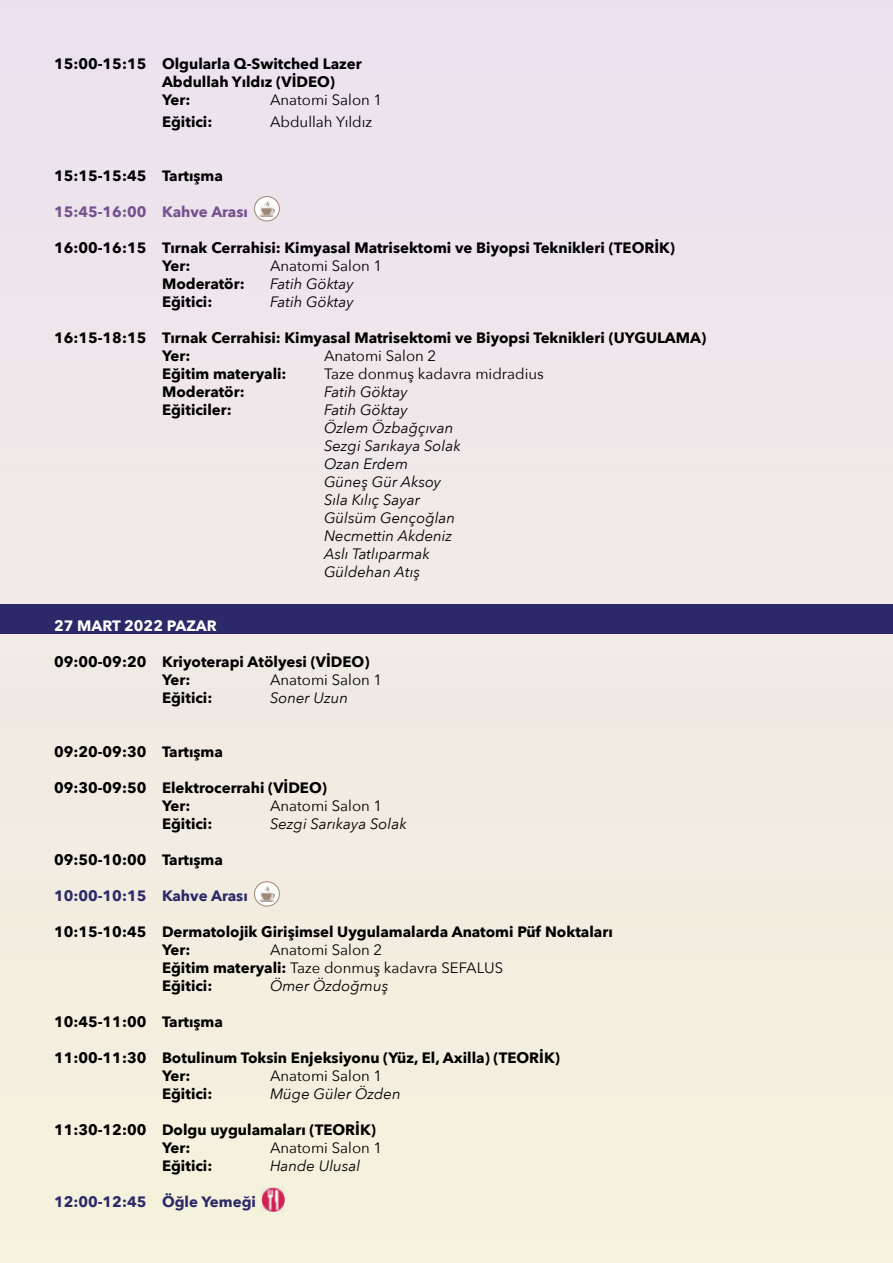
<style>
.page{position:relative;width:893px;height:1263px;background:#fff}
.page>*{position:absolute;margin:0;border:0;box-sizing:border-box;transform-origin:0 0}
.t1{font:700 15px/18px "Avenir Next";color:#000}
.t2{font:italic 15px/18px "Avenir Next";color:#000}
.t3{font:15px/18px "Avenir Next";color:#000}
.t4{font:700 15px "Avenir Next";color:#2b2968}
.t5{font:700 15px "Avenir Next";color:#775090}
.t6{font:700 15px "Avenir Next";color:#fff}
.s1{font-weight:700}
</style>
<div class="page">
<img style="left:0;top:0;width:893px;height:1263px">
<div style="left:0;top:605px;width:893px;height:29px;background:#2b2968"></div>
<svg style="left:254px;top:197px;width:25px;height:24px"></svg>
<div style="left:254px;top:196px;width:26px;height:25px;border:1px solid #9e8470;border-radius:50%"></div>
<img style="left:259px;top:200px;width:16px;height:17px">
<svg style="left:254px;top:882px;width:25px;height:24px"></svg>
<div style="left:254px;top:881px;width:26px;height:25px;border:1px solid #9e8470;border-radius:50%"></div>
<img style="left:259px;top:885px;width:16px;height:17px">
<svg style="left:261px;top:1187px;width:25px;height:25px"></svg>
<img style="left:261px;top:1187px;width:24px;height:24px">
<p class="t1" style="left:162px;top:55px;width:201px;text-indent:-108px">15:00-15:15 Olgularla Q-Switched Lazer<br>Abdullah Yıldız (VİDEO)<br>Yer:</p>
<p class="t3" style="left:270px;top:90px;width:114px">Anatomi Salon 1</p>
<p class="t1" style="left:162px;top:112px;width:52px">Eğitici:</p>
<p class="t3" style="left:270px;top:112px;width:104px">Abdullah Yıldız</p>
<p class="t1" style="left:54px;top:166px;width:170px">15:15-15:45 Tartışma</p>
<p class="t5" style="left:54px;top:198px;width:195px">15:45-16:00 Kahve Arası</p>
<p class="t1" style="left:162px;top:238px;width:514px;text-indent:-108px">16:00-16:15 Tırnak Cerrahisi: Kimyasal Matrisektomi ve Biyopsi Teknikleri (TEORİK)<br>Yer:</p>
<p class="t3" style="left:270px;top:256px;width:114px">Anatomi Salon 1</p>
<p class="t1" style="left:162px;top:274px;width:84px">Moderatör:</p>
<p class="t2" style="left:270px;top:274px;width:85px">Fatih Göktay</p>
<p class="t1" style="left:162px;top:292px;width:52px">Eğitici:</p>
<p class="t2" style="left:270px;top:292px;width:85px">Fatih Göktay</p>
<p class="t1" style="left:162px;top:328px;width:546px;text-indent:-108px">16:15-18:15 Tırnak Cerrahisi: Kimyasal Matrisektomi ve Biyopsi Teknikleri (UYGULAMA)<br>Yer:</p>
<p class="t3" style="left:324px;top:346px;width:114px">Anatomi Salon 2</p>
<p class="t1" style="left:162px;top:364px;width:126px">Eğitim materyali:</p>
<p class="t3" style="left:324px;top:364px;width:221px">Taze donmuş kadavra midradius</p>
<p class="t1" style="left:162px;top:382px;width:84px">Moderatör:</p>
<p class="t2" style="left:324px;top:382px;width:85px">Fatih Göktay</p>
<p class="t1" style="left:162px;top:400px;width:71px">Eğiticiler:</p>
<p class="t2" style="left:324px;top:400px;width:138px">Fatih Göktay<br>Özlem Özbağçıvan<br>Sezgi Sarıkaya Solak<br>Ozan Erdem<br>Güneş Gür Aksoy<br>Sıla Kılıç Sayar<br>Gülsüm Gençoğlan<br>Necmettin Akdeniz<br>Aslı Tatlıparmak<br>Güldehan Atış</p>
<p class="t6" style="left:54px;top:612px;width:164px">27 MART 2022 PAZAR</p>
<p class="t1" style="left:162px;top:652px;width:209px;text-indent:-108px">09:00-09:20 Kriyoterapi Atölyesi (VİDEO)<br>Yer:</p>
<p class="t3" style="left:270px;top:670px;width:114px">Anatomi Salon 1</p>
<p class="t1" style="left:162px;top:688px;width:52px">Eğitici:</p>
<p class="t2" style="left:270px;top:688px;width:80px">Soner Uzun</p>
<p class="t1" style="left:54px;top:742px;width:170px">09:20-09:30 Tartışma</p>
<p class="t1" style="left:162px;top:778px;width:166px;text-indent:-108px">09:30-09:50 Elektrocerrahi (VİDEO)<br>Yer:</p>
<p class="t3" style="left:270px;top:796px;width:114px">Anatomi Salon 1</p>
<p class="t1" style="left:162px;top:814px;width:52px">Eğitici:</p>
<p class="t2" style="left:270px;top:814px;width:138px">Sezgi Sarıkaya Solak</p>
<p class="t1" style="left:54px;top:850px;width:170px">09:50-10:00 Tartışma</p>
<p class="t4" style="left:54px;top:882px;width:195px">10:00-10:15 Kahve Arası</p>
<p class="t1" style="left:162px;top:922px;width:452px;text-indent:-108px">10:15-10:45 Dermatolojik Girişimsel Uygulamalarda Anatomi Püf Noktaları<br>Yer:</p>
<p class="t3" style="left:162px;top:940px;width:343px;text-indent:108px">Anatomi Salon 2<br><span class="s1">Eğitim materyali:</span> Taze donmuş kadavra SEFALUS<br><span class="s1">Eğitici:</span></p>
<p class="t2" style="left:270px;top:976px;width:120px">Ömer Özdoğmuş</p>
<p class="t1" style="left:54px;top:1012px;width:170px">10:45-11:00 Tartışma</p>
<p class="t1" style="left:162px;top:1048px;width:399px;text-indent:-108px">11:00-11:30 Botulinum Toksin Enjeksiyonu (Yüz, El, Axilla) (TEORİK)<br>Yer:</p>
<p class="t3" style="left:270px;top:1066px;width:114px">Anatomi Salon 1</p>
<p class="t1" style="left:162px;top:1084px;width:52px">Eğitici:</p>
<p class="t2" style="left:270px;top:1084px;width:132px">Müge Güler Özden</p>
<p class="t1" style="left:162px;top:1120px;width:215px;text-indent:-108px">11:30-12:00 Dolgu uygulamaları (TEORİK)<br>Yer:</p>
<p class="t3" style="left:270px;top:1138px;width:114px">Anatomi Salon 1</p>
<p class="t1" style="left:162px;top:1156px;width:52px">Eğitici:</p>
<p class="t2" style="left:270px;top:1156px;width:92px">Hande Ulusal</p>
<p class="t4" style="left:54px;top:1188px;width:203px">12:00-12:45 Öğle Yemeği</p>
</div>
